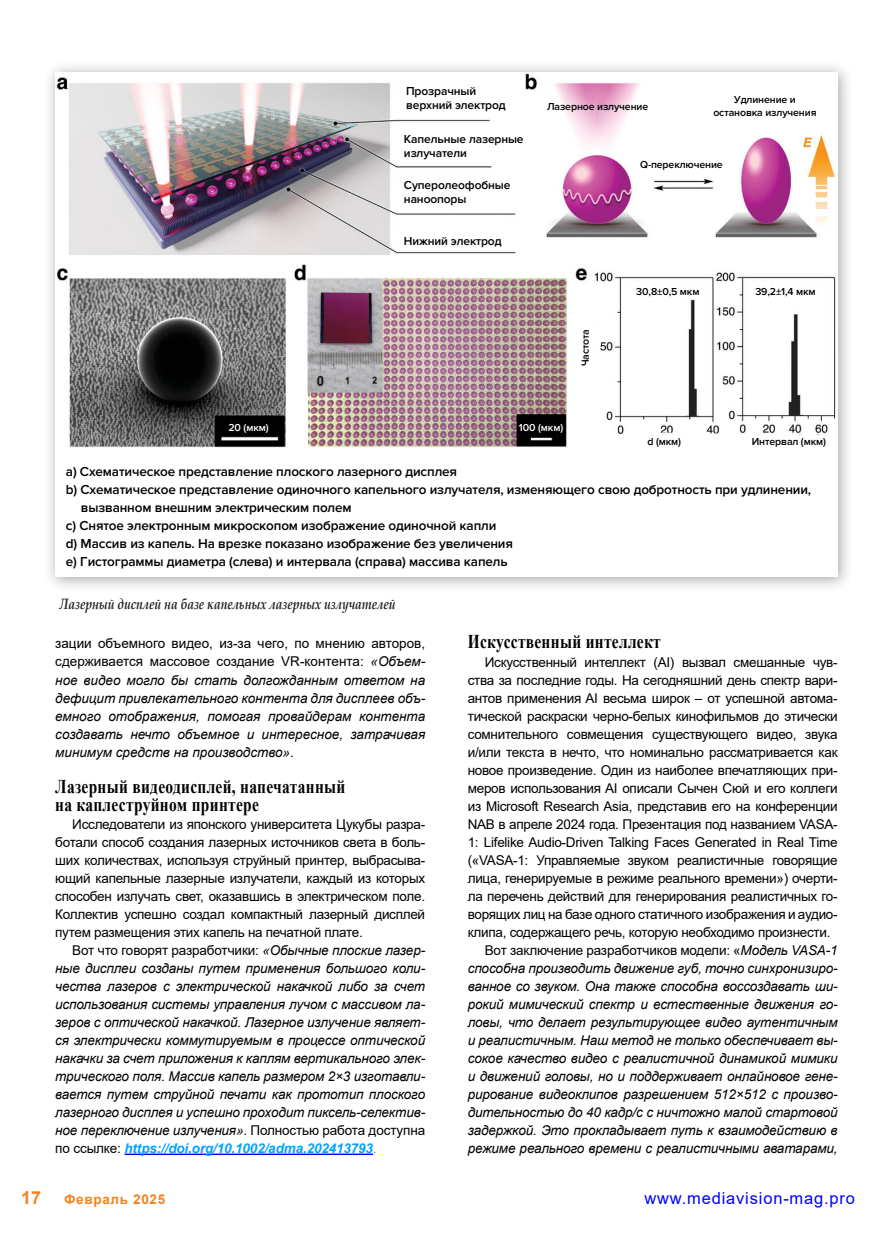
<style>
.page{position:relative;width:893px;height:1234px;background:#fff}
.page>*{position:absolute;margin:0;border:0;box-sizing:border-box;transform-origin:0 0}
.t1{font:700 19.5px/18px "Times New Roman";letter-spacing:.02em;color:#000;scale:.79 1}
.t2{font:700 18px "Arial";color:#f58220}
.t3{font:16.5px "Arial";letter-spacing:.05em;color:#00f}
.t4{font:italic 700 15px "Book Antiqua";color:#231f20;scale:.8 1}
.t5{font:italic 13.5px/18px "Arial";letter-spacing:-.01em;color:#000;text-align:justify}
.t6{font:13.5px/18px "Arial";letter-spacing:-.02em;color:#000;text-align:justify}
.t7{font:600 13.5px "Proxima Nova";letter-spacing:-.01em;color:#000}
.t8{font:700 13.5px "Arial";letter-spacing:.05em;color:#f58220}
.t9{font:600 12px/14.4px "Proxima Nova";letter-spacing:-.01em;color:#000}
.t10{font:600 10.5px/12.6px "Proxima Nova";letter-spacing:-.01em;color:#000;text-align:center}
.t11{font:600 10.5px "Proxima Nova";letter-spacing:-.01em;color:#fff}
.s1{font-style:normal}
.s2{font-weight:700;color:#00a2ff}
.s3{color:#00a2ff}
.s4{font-style:italic}
</style>
<div class="page">
<hr style="left:125px;top:1153px;width:248px;height:1px;background:#00f">
<div style="left:43px;top:60px;width:811px;height:532px;background:#231f20;opacity:.4"></div>
<div style="left:55px;top:72px;width:783px;height:504px;background:#fff"></div>
<img style="left:56px;top:73px;width:781px;height:375px">
<p class="t9" style="left:406px;top:84px;width:101px">Прозрачный верхний электрод</p>
<p class="t9" style="left:404px;top:132px;width:121px">Капельные лазерные излучатели</p>
<p class="t9" style="left:404px;top:178px;width:108px">Суперолеофобные наноопоры</p>
<p class="t9" style="left:404px;top:234px;width:99px">Нижний электрод</p>
<p class="t10" style="left:547px;top:100px;width:103px">Лазерное излучение</p>
<p class="t10" style="left:713px;top:94px;width:105px">Удлинение и остановка излучения</p>
<p class="t10" style="left:640px;top:159px;width:84px">Q-переключение</p>
<p class="t10" style="left:579px;top:366px;width:39px;rotate:-90deg">Частота</p>
<p class="t10" style="left:636px;top:285px;width:65px">30,8±0,5 мкм</p>
<p class="t10" style="left:755px;top:285px;width:62px">39,2±1,4 мкм</p>
<p class="t11" style="left:228px;top:421px;width:42px">20 (мкм)</p>
<p class="t11" style="left:519px;top:421px;width:46px">100 (мкм)</p>
<p class="t10" style="left:647px;top:436px;width:35px">d (мкм)</p>
<p class="t10" style="left:752px;top:436px;width:76px">Интервал (мкм)</p>
<p class="t7" style="left:66px;top:464px;width:393px">a) Схематическое представление плоского лазерного дисплея</p>
<p class="t7" style="left:66px;top:482px;width:747px">b) Схематическое представление одиночного капельного излучателя, изменяющего свою добротность при удлинении,</p>
<p class="t7" style="left:81px;top:500px;width:272px">вызванном внешним электрическим полем</p>
<p class="t7" style="left:66px;top:518px;width:432px">c) Снятое электронным микроскопом изображение одиночной капли</p>
<p class="t7" style="left:66px;top:536px;width:449px">d) Массив из капель. На врезке показано изображение без увеличения</p>
<p class="t7" style="left:66px;top:554px;width:443px">e) Гистограммы диаметра (слева) и интервала (справа) массива капель</p>
<p class="t4" style="left:60px;top:593px;width:421px">Лазерный дисплей на базе капельных лазерных излучателей</p>
<p class="t5" style="left:55px;top:634px;width:371px"><span class="s1">зации объемного видео, из-за чего, по мнению авторов, сдерживается массовое создание VR-контента:</span> «Объем&shy;ное видео могло бы стать долгожданным ответом на дефицит привлекательного контента для дисплеев объ&shy;емного отображения, помогая провайдерам контента создавать нечто объемное и интересное, затрачивая минимум средств на производство»<span class="s1">.</span></p>
<h1 class="t1" style="left:55px;top:776px;width:369px">Лазерный видеодисплей, напечатанный на каплеструйном принтере</h1>
<p class="t6" style="left:55px;top:814px;width:371px;text-indent:17px">Исследователи из японского университета Цукубы разра&shy;ботали способ создания лазерных источников света в боль&shy;ших количествах, используя струйный принтер, выбрасыва&shy;ющий капельные лазерные излучатели, каждый из которых способен излучать свет, оказавшись в электрическом поле.<br>Коллектив успешно создал компактный лазерный дисплей путем размещения этих капель на печатной плате.</p>
<p class="t5" style="left:55px;top:940px;width:371px;text-indent:17px"><span class="s1">Вот что говорят разработчики:</span> «Обычные плоские лазер&shy;ные дисплеи созданы путем применения большого коли&shy;чества лазеров с электрической накачкой либо за счет использования системы управления лучом с массивом ла&shy;зеров с оптической накачкой. Лазерное излучение являет&shy;ся электрически коммутируемым в процессе оптической накачки за счет приложения к каплям вертикального элек&shy;трического поля. Массив капель размером 2×3 изготавли&shy;вается путем струйной печати как прототип плоского лазерного дисплея и успешно проходит пиксель-селектив&shy;ное переключение излучения»<span class="s1">. Полностью работа доступна по ссылке:</span> <span class="s2">https://doi.org/10.1002/adma.202413793</span><span class="s3">.</span></p>
<h1 class="t1" style="left:468px;top:632px;width:246px">Искусственный интеллект</h1>
<p class="t6" style="left:485px;top:652px;width:354px">Искусственный интеллект (AI) вызвал смешанные чув-</p>
<p class="t6" style="left:468px;top:670px;width:371px">ства за последние годы. На сегодняшний день спектр вари-</p>
<p class="t6" style="left:468px;top:688px;width:371px">антов применения AI весьма широк – от успешной автома-</p>
<p class="t6" style="left:468px;top:706px;width:371px">тической раскраски черно-белых кинофильмов до этически</p>
<p class="t6" style="left:468px;top:724px;width:371px">сомнительного совмещения существующего видео, звука</p>
<p class="t6" style="left:468px;top:742px;width:371px">и/или текста в нечто, что номинально рассматривается как</p>
<p class="t6" style="left:468px;top:760px;width:371px">новое произведение. Один из наиболее впечатляющих при-</p>
<p class="t6" style="left:468px;top:778px;width:371px">меров использования AI описали Сычен Сюй и его коллеги</p>
<p class="t6" style="left:468px;top:796px;width:371px">из Microsoft Research Asia, представив его на конференции</p>
<p class="t6" style="left:468px;top:814px;width:371px">NAB в апреле 2024 года. Презентация под названием VASA-</p>
<p class="t6" style="left:468px;top:832px;width:371px">1: Lifelike Audio-Driven Talking Faces Generated in Real Time</p>
<p class="t6" style="left:468px;top:850px;width:371px">(«VASA-1: Управляемые звуком реалистичные говорящие</p>
<p class="t6" style="left:468px;top:868px;width:371px">лица, генерируемые в режиме реального времени») очерти-</p>
<p class="t6" style="left:468px;top:886px;width:371px">ла перечень действий для генерирования реалистичных го-</p>
<p class="t6" style="left:468px;top:904px;width:371px">ворящих лиц на базе одного статичного изображения и аудио-</p>
<p class="t6" style="left:468px;top:922px;width:364px">клипа, содержащего речь, которую необходимо произнести.</p>
<p class="t6" style="left:485px;top:940px;width:354px">Вот заключение разработчиков модели: «<span class="s4">Модель VASA-1</span></p>
<p class="t5" style="left:468px;top:958px;width:371px">способна производить движение губ, точно синхронизиро-</p>
<p class="t5" style="left:468px;top:976px;width:371px">ванное со звуком. Она также способна воссоздавать ши-</p>
<p class="t5" style="left:468px;top:994px;width:371px">рокий мимический спектр и естественные движения го-</p>
<p class="t5" style="left:468px;top:1012px;width:371px">ловы, что делает результирующее видео аутентичным</p>
<p class="t5" style="left:468px;top:1030px;width:371px">и реалистичным. Наш метод не только обеспечивает вы-</p>
<p class="t5" style="left:468px;top:1048px;width:371px">сокое качество видео с реалистичной динамикой мимики</p>
<p class="t5" style="left:468px;top:1066px;width:371px">и движений головы, но и поддерживает онлайновое гене-</p>
<p class="t5" style="left:468px;top:1084px;width:371px">рирование видеоклипов разрешением 512×512 с произво-</p>
<p class="t5" style="left:468px;top:1102px;width:371px">дительностью до 40 кадр/с с ничтожно малой стартовой</p>
<p class="t5" style="left:468px;top:1120px;width:371px">задержкой. Это прокладывает путь к взаимодействию в</p>
<p class="t5" style="left:468px;top:1138px;width:371px">режиме реального времени с реалистичными аватарами,</p>
<h2 class="t2" style="left:21px;top:1184px;width:22px">17</h2>
<p class="t8" style="left:64px;top:1189px;width:103px">Февраль 2025</p>
<p class="t3" style="left:644px;top:1186px;width:212px">www.mediavision-mag.pro</p>
</div>
